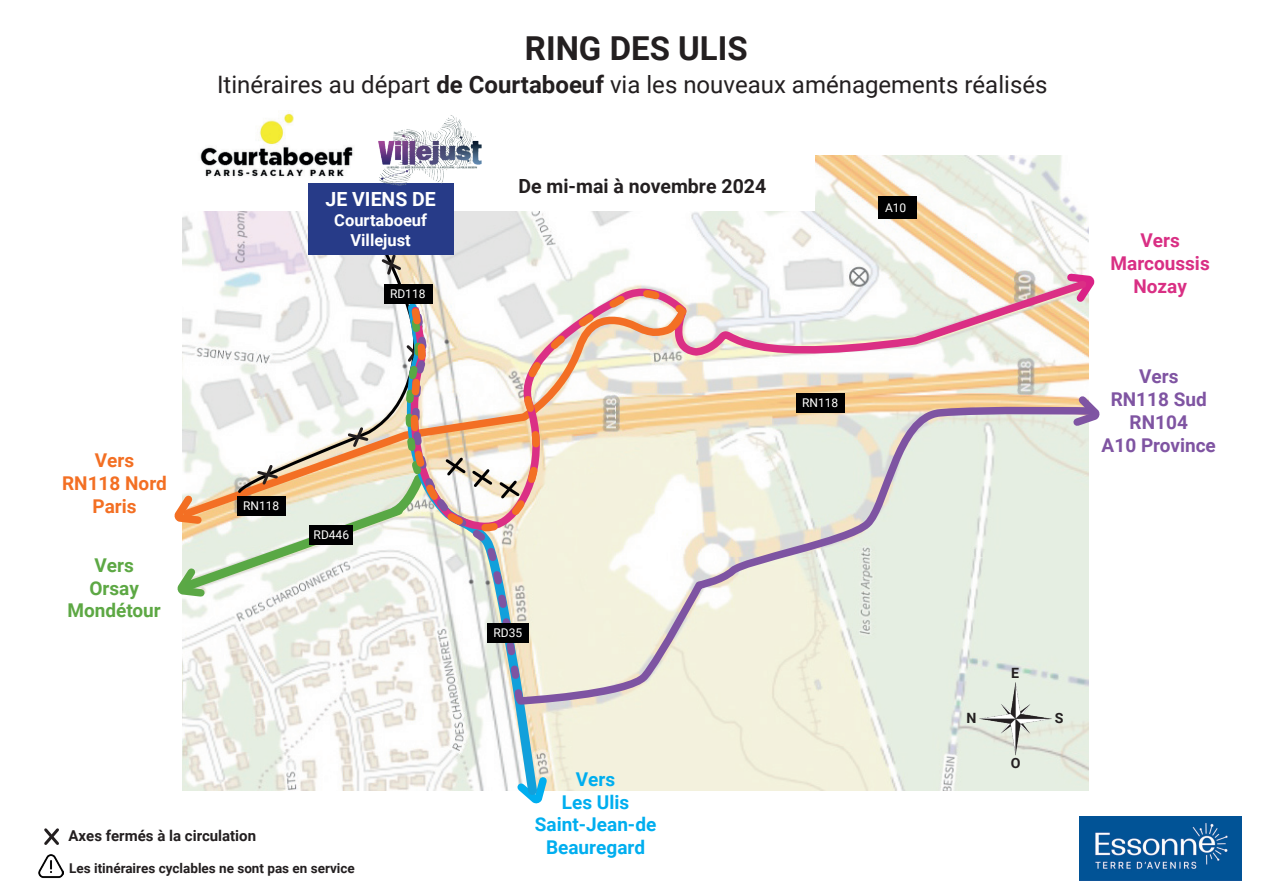
<style>
.page{position:relative;width:1263px;height:893px;background:#fff}
.page>*{position:absolute;margin:0;border:0;box-sizing:border-box;transform-origin:0 0}
.t1{font:700 33px "Roboto";color:#231f20}
.t2{font:24px "Roboto";color:#231f20}
.t3{font:700 19.5px "Roboto";color:#231f20}
.t4{font:700 19.5px "Roboto";color:#fff}
.t5{font:700 19.05px/22.8px "Roboto";color:#00aeef;text-align:center}
.t6{font:700 19.05px/22.8px "Roboto";color:#7f54a2;text-align:center}
.t7{font:700 19.05px/22.8px "Roboto";color:#d92f84;text-align:center}
.t8{font:700 19.05px/22.8px "Roboto";color:#f36f23;text-align:center}
.t9{font:700 19.05px/22.8px "Roboto";color:#5da844;text-align:center}
.t10{font:700 16.5px/19.8px "Roboto";color:#fff;text-align:center}
.t11{font:700 15px "Roboto";color:#231f20}
.t12{font:700 14.1px "Roboto";color:#231f20}
.t13{font:700 13.5px "Roboto";color:#231f20}
.t14{font:12px "Roboto";color:#fff}
.s1{font-weight:700}
</style>
<div class="page">
<img style="left:183px;top:156px;width:906px;height:634px">
<img style="left:1079px;top:817px;width:162px;height:63px">
<img style="left:978px;top:708px;width:74px;height:47px">
<svg style="left:235px;top:211px;width:182px;height:88px"></svg>
<svg style="left:379px;top:254px;width:24px;height:23px"></svg>
<div style="left:469px;top:134px;width:346px;height:77px;background:#fff"></div>
<img style="left:39px;top:854px;width:25px;height:25px">
<svg style="left:44px;top:828px;width:15px;height:17px"></svg>
<svg style="left:531px;top:772px;width:21px;height:32px"></svg>
<svg style="left:1063px;top:269px;width:32px;height:18px"></svg>
<svg style="left:1098px;top:410px;width:2px;height:8px"></svg>
<svg style="left:399px;top:707px;width:144px;height:94px"></svg>
<svg style="left:402px;top:275px;width:690px;height:126px"></svg>
<svg style="left:174px;top:299px;width:339px;height:408px"></svg>
<svg style="left:513px;top:401px;width:585px;height:307px;background:#e6e7db"></svg>
<svg style="left:402px;top:283px;width:291px;height:255px"></svg>
<div style="left:156px;top:122px;width:333px;height:89px;background:#fff"></div>
<div style="left:308px;top:183px;width:146px;height:71px;background:#273b88"></div>
<img style="left:200px;top:112px;width:154px;height:65px">
<img style="left:378px;top:115px;width:104px;height:71px">
<div style="left:487px;top:623px;width:42px;height:20px;background:#000001"></div>
<div style="left:878px;top:197px;width:38px;height:22px;background:#000001"></div>
<div style="left:796px;top:393px;width:48px;height:20px;background:#000001"></div>
<div style="left:384px;top:284px;width:48px;height:20px;background:#000001"></div>
<div style="left:309px;top:525px;width:44px;height:20px;background:#000001"></div>
<div style="left:237px;top:496px;width:49px;height:20px;background:#000001"></div>
<svg style="left:661px;top:306px;width:29px;height:32px"></svg>
<h1 class="t1" style="left:525px;top:25px;width:224px">RING DES ULIS</h1>
<p class="t2" style="left:217px;top:67px;width:832px">Itinéraires au départ <span class="s1">de Courtaboeuf</span> via les nouveaux aménagements réalisés</p>
<p class="t4" style="left:325px;top:185px;width:112px">JE VIENS DE</p>
<p class="t10" style="left:334px;top:209px;width:94px">Courtaboeuf<br>Villejust</p>
<p class="t8" style="left:62px;top:448px;width:106px">Vers<br>RN118 Nord<br>Paris</p>
<p class="t9" style="left:67px;top:553px;width:95px">Vers<br>Orsay<br>Mondétour</p>
<p class="t14" style="left:390px;top:285px;width:37px">RD118</p>
<p class="t14" style="left:243px;top:497px;width:38px">RN118</p>
<p class="t14" style="left:314px;top:526px;width:37px">RD446</p>
<p class="t11" style="left:69px;top:825px;width:189px">Axes fermés à la circulation</p>
<p class="t13" style="left:69px;top:859px;width:287px">Les itinéraires cyclables ne sont pas en service</p>
<p class="t3" style="left:518px;top:173px;width:249px">De mi-mai à novembre 2024</p>
<p class="t14" style="left:885px;top:200px;width:23px">A10</p>
<p class="t14" style="left:802px;top:394px;width:38px">RN118</p>
<p class="t14" style="left:493px;top:624px;width:30px">RD35</p>
<p class="t5" style="left:535px;top:767px;width:123px">Vers<br>Les Ulis<br>Saint-Jean-de<br>Beauregard</p>
<p class="t12" style="left:1011px;top:663px;width:9px">E</p>
<p class="t12" style="left:966px;top:708px;width:11px">N</p>
<p class="t12" style="left:1055px;top:708px;width:10px">S</p>
<p class="t12" style="left:1011px;top:753px;width:11px">O</p>
<p class="t7" style="left:1110px;top:229px;width:101px">Vers<br>Marcoussis<br>Nozay</p>
<p class="t6" style="left:1102px;top:364px;width:116px">Vers<br>RN118 Sud<br>RN104<br>A10 Province</p>
</div>
